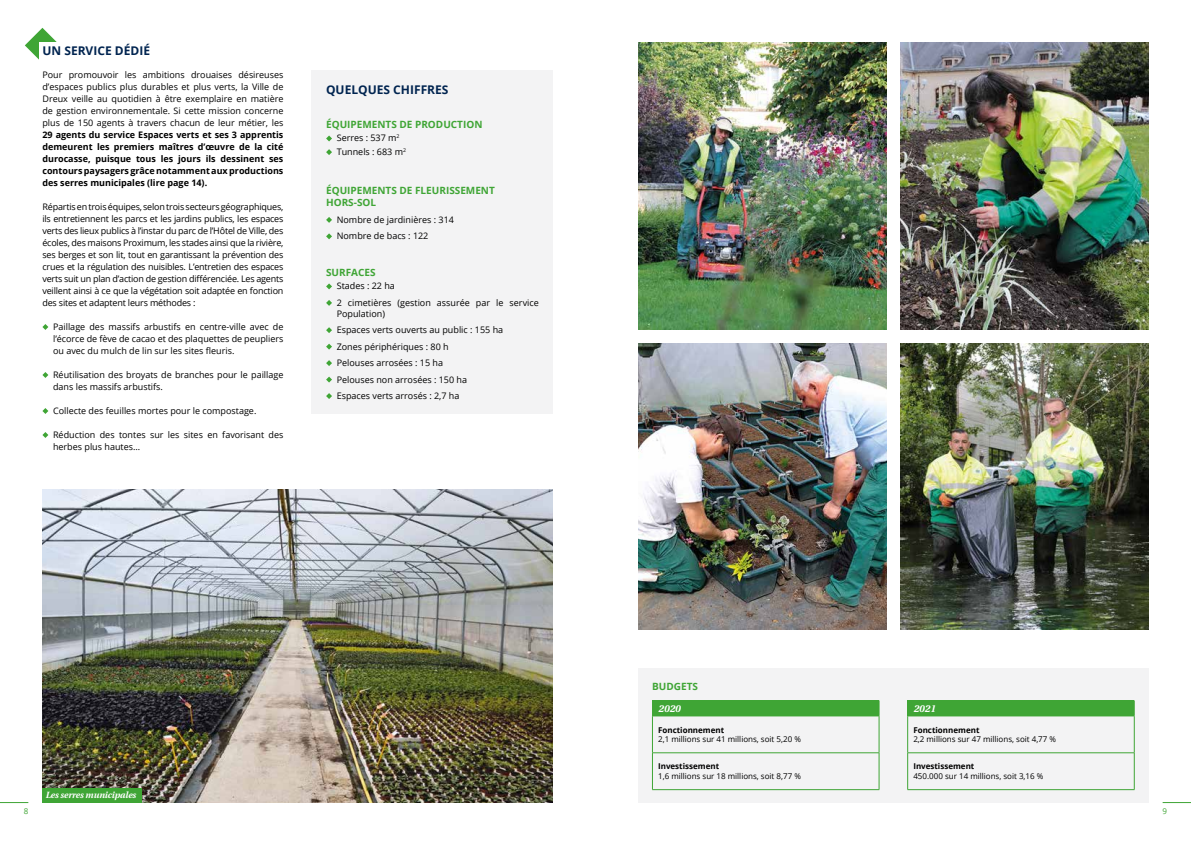
<style>
.page{position:relative;width:1191px;height:842px;background:#fff}
.page>*{position:absolute;margin:0;border:0;box-sizing:border-box;transform-origin:0 0}
.t1{font:700 12px "Open Sans";color:#002450}
.t2{font:700 10px/12px "Open Sans";color:#3fa535}
.t3{font:italic 700 10px "Heuristica";color:#fff}
.t4{font:9px/12px "Open Sans";color:#000}
.t5{font:700 9px/12px "Open Sans";color:#000;text-align:justify}
.t6{font:italic 700 9px "Heuristica";letter-spacing:-.01em;color:#fff}
.t7{font:8px "Open Sans";color:#000}
.t8{font:700 8px "Open Sans";color:#000}
.t9{font:8px "Open Sans";color:#3fa535}
</style>
<div class="page">
<div style="left:312px;top:71px;width:241px;height:343px;background:#f3f3f4"></div>
<svg style="left:326px;top:136px;width:6px;height:5px"></svg>
<svg style="left:326px;top:149px;width:6px;height:6px"></svg>
<svg style="left:326px;top:217px;width:6px;height:6px"></svg>
<svg style="left:326px;top:233px;width:6px;height:6px"></svg>
<svg style="left:326px;top:283px;width:6px;height:6px"></svg>
<svg style="left:326px;top:300px;width:6px;height:6px"></svg>
<svg style="left:326px;top:327px;width:6px;height:6px"></svg>
<svg style="left:326px;top:344px;width:6px;height:6px"></svg>
<svg style="left:326px;top:360px;width:6px;height:6px"></svg>
<svg style="left:326px;top:377px;width:6px;height:6px"></svg>
<svg style="left:326px;top:393px;width:6px;height:6px"></svg>
<svg style="left:0;top:802px;width:28px;height:1px"></svg>
<svg style="left:1162px;top:802px;width:29px;height:1px"></svg>
<img style="left:638px;top:43px;width:248px;height:286px">
<img style="left:638px;top:343px;width:248px;height:287px">
<img style="left:900px;top:343px;width:248px;height:287px">
<img style="left:900px;top:43px;width:248px;height:286px">
<div style="left:638px;top:668px;width:510px;height:134px;background:#f3f3f4"></div>
<div style="left:652px;top:700px;width:227px;height:16px;background:#3fa535"></div>
<hr style="left:652px;top:716px;width:227px;height:1px;background:#3fa535">
<hr style="left:652px;top:716px;width:1px;height:36px;background:#3fa535">
<hr style="left:878px;top:716px;width:1px;height:36px;background:#3fa535">
<hr style="left:652px;top:752px;width:227px;height:1px;background:#3fa535">
<hr style="left:652px;top:753px;width:1px;height:36px;background:#3fa535">
<hr style="left:878px;top:753px;width:1px;height:36px;background:#3fa535">
<hr style="left:652px;top:789px;width:227px;height:1px;background:#3fa535">
<div style="left:907px;top:700px;width:227px;height:16px;background:#3fa535"></div>
<svg style="left:1134px;top:700px;width:1px;height:16px"></svg>
<hr style="left:907px;top:716px;width:227px;height:1px;background:#3fa535">
<hr style="left:907px;top:716px;width:1px;height:36px;background:#3fa535">
<hr style="left:1134px;top:716px;width:1px;height:36px;background:#3fa535">
<hr style="left:907px;top:752px;width:227px;height:1px;background:#3fa535">
<hr style="left:907px;top:753px;width:1px;height:36px;background:#3fa535">
<hr style="left:1134px;top:753px;width:1px;height:36px;background:#3fa535">
<hr style="left:907px;top:789px;width:227px;height:1px;background:#3fa535">
<svg style="left:25px;top:28px;width:32px;height:32px"></svg>
<div style="left:40px;top:43px;width:246px;height:437px;background:#fff"></div>
<svg style="left:42px;top:324px;width:6px;height:6px"></svg>
<svg style="left:42px;top:372px;width:6px;height:6px"></svg>
<svg style="left:42px;top:408px;width:6px;height:6px"></svg>
<svg style="left:42px;top:432px;width:6px;height:6px"></svg>
<img style="left:43px;top:489px;width:510px;height:313px">
<div style="left:43px;top:788px;width:99px;height:14px;background:#3fa535"></div>
<h1 class="t1" style="left:42px;top:45px;width:109px">UN SERVICE DÉDIÉ</h1>
<p class="t4" style="left:42px;top:70px;width:242px;text-align:justify">Pour promouvoir les ambitions drouaises désireuses d’espaces publics plus durables et plus verts, la Ville de Dreux veille au quotidien à être exemplaire en matière de gestion environnementale. Si cette mission concerne plus de 150 agents à travers chacun de leur métier, les</p>
<p class="t5" style="left:42px;top:128px;width:242px">29 agents du service Espaces verts et ses 3 apprentis demeurent les premiers maîtres d’œuvre de la cité durocasse, puisque tous les jours ils dessinent ses contours paysagers grâce notamment aux productions des serres municipales (lire page 14).</p>
<p class="t4" style="left:42px;top:200px;width:242px;text-align:justify">Répartis en trois équipes, selon trois secteurs géographiques, ils entretiennent les parcs et les jardins publics, les espaces verts des lieux publics à l’instar du parc de l’Hôtel de Ville, des écoles, des maisons Proximum, les stades ainsi que la rivière, ses berges et son lit, tout en garantissant la prévention des crues et la régulation des nuisibles. L’entretien des espaces verts suit un plan d’action de gestion différenciée. Les agents veillent ainsi à ce que la végétation soit adaptée en fonction des sites et adaptent leurs méthodes :</p>
<p class="t4" style="left:53px;top:322px;width:232px;text-align:justify">Paillage des massifs arbustifs en centre-ville avec de l’écorce de fève de cacao et des plaquettes de peupliers ou avec du mulch de lin sur les sites fleuris.</p>
<p class="t4" style="left:53px;top:370px;width:232px">Réutilisation des broyats de branches pour le paillage dans les massifs arbustifs.</p>
<p class="t4" style="left:53px;top:406px;width:205px">Collecte des feuilles mortes pour le compostage.</p>
<p class="t4" style="left:53px;top:430px;width:232px">Réduction des tontes sur les sites en favorisant des herbes plus hautes...</p>
<h1 class="t1" style="left:326px;top:85px;width:124px">QUELQUES CHIFFRES</h1>
<p class="t2" style="left:326px;top:119px;width:158px">ÉQUIPEMENTS DE PRODUCTION</p>
<p class="t4" style="left:337px;top:131px;width:71px;line-height:13.6px">Serres : 537 m<sup>2<br></sup>Tunnels : 683 m<sup>2</sup></p>
<p class="t2" style="left:326px;top:186px;width:170px">ÉQUIPEMENTS DE FLEURISSEMENT<br>HORS-SOL</p>
<p class="t4" style="left:337px;top:211px;width:119px;line-height:16.5px">Nombre de jardinières : 314<br>Nombre de bacs : 122</p>
<p class="t2" style="left:326px;top:267px;width:51px">SURFACES</p>
<p class="t4" style="left:337px;top:278px;width:203px;line-height:16.5px">Stades : 22 ha<br>2 cimetières (gestion assurée par le service</p>
<p class="t4" style="left:337px;top:306px;width:168px;line-height:16.5px">Population)<br>Espaces verts ouverts au public : 155 ha<br>Zones périphériques : 80 h<br>Pelouses arrosées : 15 ha<br>Pelouses non arrosées : 150 ha<br>Espaces verts arrosés : 2,7 ha</p>
<p class="t6" style="left:45px;top:789px;width:92px">Les serres municipales</p>
<p class="t2" style="left:652px;top:681px;width:47px">BUDGETS</p>
<p class="t3" style="left:658px;top:703px;width:24px">2020</p>
<p class="t8" style="left:658px;top:724px;width:68px">Fonctionnement</p>
<p class="t7" style="left:658px;top:736px;width:144px">2,1 millions sur 41 millions, soit 5,20 %</p>
<p class="t8" style="left:658px;top:761px;width:63px">Investissement</p>
<p class="t7" style="left:658px;top:773px;width:144px">1,6 millions sur 18 millions, soit 8,77 %</p>
<p class="t3" style="left:913px;top:703px;width:24px">2021</p>
<p class="t8" style="left:913px;top:724px;width:68px">Fonctionnement</p>
<p class="t7" style="left:913px;top:736px;width:144px">2,2 millions sur 47 millions, soit 4,77 %</p>
<p class="t8" style="left:913px;top:761px;width:63px">Investissement</p>
<p class="t7" style="left:913px;top:773px;width:132px">450.000 sur 14 millions, soit 3,16 %</p>
<p class="t9" style="left:24px;top:807px;width:6px">8</p>
<p class="t9" style="left:1162px;top:807px;width:6px">9</p>
</div>
